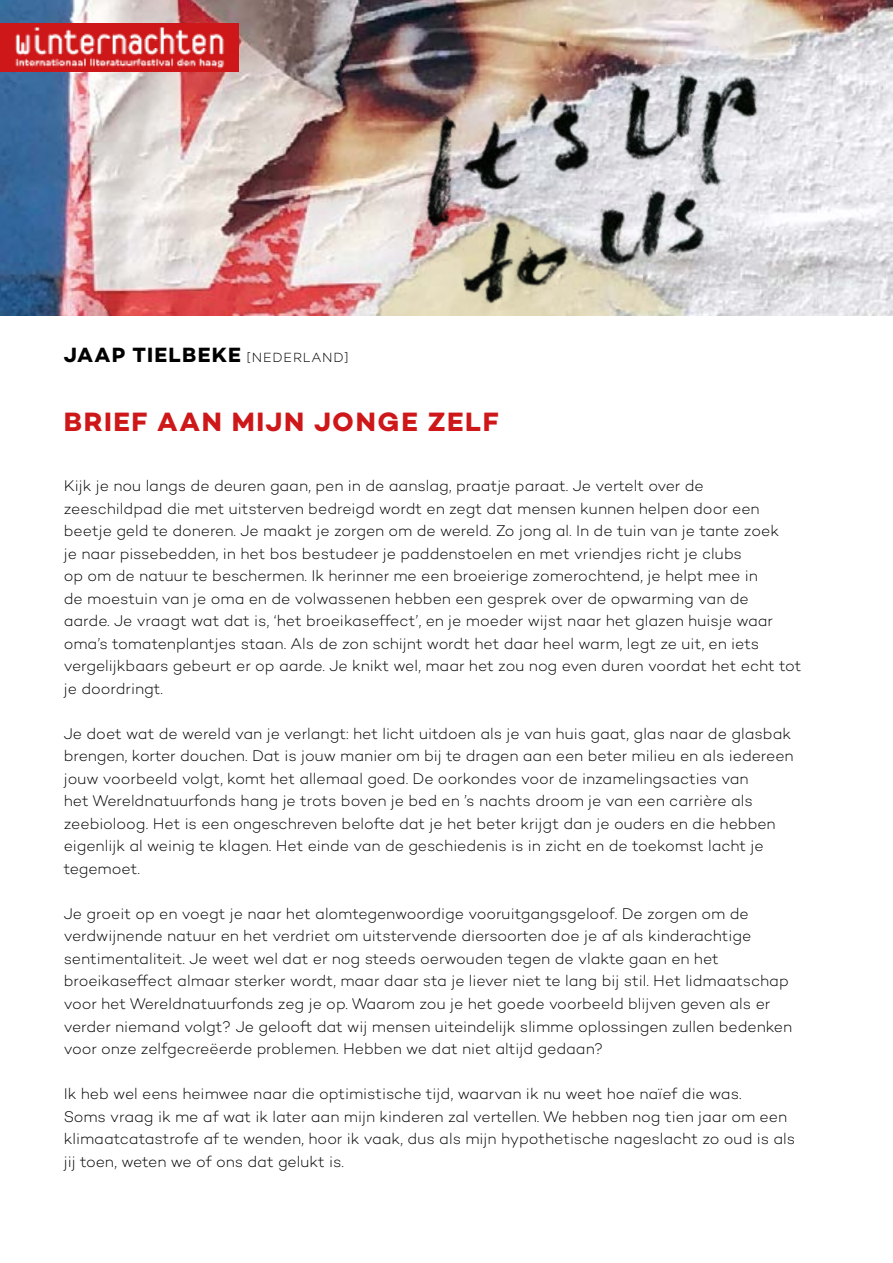
<style>
.page{position:relative;width:893px;height:1263px;background:#fff}
.page>*{position:absolute;margin:0;border:0;box-sizing:border-box;transform-origin:0 0}
.t1{font:700 27px "Campton";letter-spacing:.06em;color:#cd1719}
.t2{font:700 21px "Campton";letter-spacing:.06em;color:#000}
.t3{font:300 15.75px/22.5px "Campton";letter-spacing:-.005em;color:#000}
.s1{font-weight:300;font-size:13.5px}
</style>
<div class="page">
<img style="left:0;top:0;width:893px;height:315px">
<img style="left:0;top:24px;width:238px;height:48px">
<img style="left:579px;top:41px;width:218px;height:202px">
<img style="left:609px;top:174px;width:131px;height:142px">
<img style="left:448px;top:269px;width:161px;height:47px">
<img style="left:370px;top:78px;width:256px;height:191px">
<h2 class="t2" style="left:64px;top:342px;width:286px">JAAP TIELBEKE <span class="s1">[NEDERLAND]</span></h2>
<h1 class="t1" style="left:64px;top:405px;width:436px">BRIEF AAN MIJN JONGE ZELF</h1>
<p class="t3" style="left:64px;top:474px;width:739px">Kijk je nou langs de deuren gaan, pen in de aanslag, praatje paraat. Je vertelt over de zeeschildpad die met uitsterven bedreigd wordt en zegt dat mensen kunnen helpen door een beetje geld te doneren. Je maakt je zorgen om de wereld. Zo jong al. In de tuin van je tante zoek<br>je naar pissebedden, in het bos bestudeer je paddenstoelen en met vriendjes richt je clubs<br>op om de natuur te beschermen. Ik herinner me een broeierige zomerochtend, je helpt mee in<br>de moestuin van je oma en de volwassenen hebben een gesprek over de opwarming van de<br>aarde. Je vraagt wat dat is, ‘het broeikaseffect’, en je moeder wijst naar het glazen huisje waar oma’s tomatenplantjes staan. Als de zon schijnt wordt het daar heel warm, legt ze uit, en iets vergelijkbaars gebeurt er op aarde. Je knikt wel, maar het zou nog even duren voordat het echt tot je doordringt.</p>
<p class="t3" style="left:64px;top:722px;width:731px">Je doet wat de wereld van je verlangt: het licht uitdoen als je van huis gaat, glas naar de glasbak brengen, korter douchen. Dat is jouw manier om bij te dragen aan een beter milieu en als iedereen jouw voorbeeld volgt, komt het allemaal goed. De oorkondes voor de inzamelingsacties van<br>het Wereldnatuurfonds hang je trots boven je bed en ’s nachts droom je van een carrière als zeebioloog. Het is een ongeschreven belofte dat je het beter krijgt dan je ouders en die hebben eigenlijk al weinig te klagen. Het einde van de geschiedenis is in zicht en de toekomst lacht je tegemoet.</p>
<p class="t3" style="left:64px;top:902px;width:730px">Je groeit op en voegt je naar het alomtegenwoordige vooruitgangsgeloof. De zorgen om de verdwijnende natuur en het verdriet om uitstervende diersoorten doe je af als kinderachtige sentimentaliteit. Je weet wel dat er nog steeds oerwouden tegen de vlakte gaan en het broeikaseffect almaar sterker wordt, maar daar sta je liever niet te lang bij stil. Het lidmaatschap voor het Wereldnatuurfonds zeg je op. Waarom zou je het goede voorbeeld blijven geven als er verder niemand volgt? Je gelooft dat wij mensen uiteindelijk slimme oplossingen zullen bedenken voor onze zelfgecreëerde problemen. Hebben we dat niet altijd gedaan?</p>
<p class="t3" style="left:64px;top:1082px;width:733px">Ik heb wel eens heimwee naar die optimistische tijd, waarvan ik nu weet hoe naïef die was.<br>Soms vraag ik me af wat ik later aan mijn kinderen zal vertellen. We hebben nog tien jaar om een klimaatcatastrofe af te wenden, hoor ik vaak, dus als mijn hypothetische nageslacht zo oud is als jij toen, weten we of ons dat gelukt is.</p>
</div>
